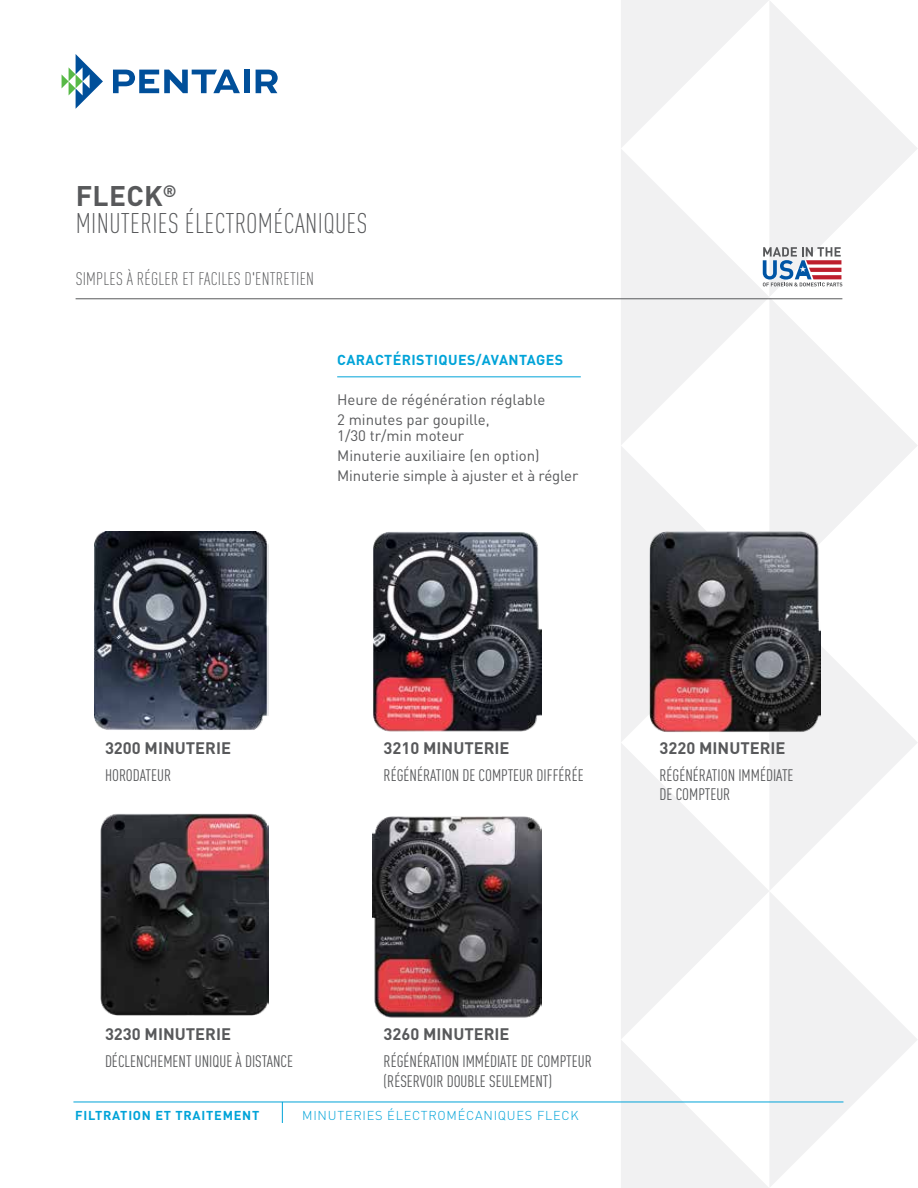
<style>
.page{position:relative;width:918px;height:1188px;background:#fff}
.page>*{position:absolute;margin:0;border:0;box-sizing:border-box;transform-origin:0 0}
.t1{font:300 condensed 28.05px/27px "DIN Pro";letter-spacing:.01em;color:#58595b}
.t2{font:300 condensed 18px "DIN Pro";letter-spacing:.01em;color:#58595b}
.t3{font:condensed 16.5px/19.8px "DIN Pro";color:#58595b}
.t4{font:700 16.5px "DIN Pro";color:#58595b}
.t5{font:15px/19.8px "DIN Pro";color:#58595b}
.t6{font:700 14.25px "DIN Pro";letter-spacing:.03em;color:#00a3d8}
.t7{font:300 12.75px "DIN Pro";letter-spacing:.06em;color:#00a3d8}
.t8{font:700 12.75px "DIN Pro";letter-spacing:.06em;color:#00a3d8}
.s1{font-weight:700;font-stretch:normal}
</style>
<div class="page">
<svg style="left:621px;top:0;width:296px;height:148px;fill:#f6f6f6"></svg>
<svg style="left:621px;top:148px;width:296px;height:297px;fill:#f3f3f4"></svg>
<svg style="left:621px;top:445px;width:296px;height:298px"></svg>
<svg style="left:621px;top:743px;width:296px;height:431px;fill:#f4f4f4"></svg>
<svg style="left:621px;top:1040px;width:162px;height:148px"></svg>
<hr style="left:73px;top:1102px;width:770px;height:1px;background:#00a3d8">
<svg style="left:62px;top:54px;width:41px;height:55px"></svg>
<svg style="left:113px;top:70px;width:127px;height:23px"></svg>
<div style="left:244px;top:70px;width:5px;height:23px;background:#004f9a"></div>
<svg style="left:256px;top:70px;width:22px;height:23px"></svg>
<hr style="left:76px;top:298px;width:766px;height:1px;background:#58595b">
<svg style="left:282px;top:1102px;width:1px;height:21px"></svg>
<hr style="left:337px;top:376px;width:244px;height:1px;background:#00a3d8">
<svg style="left:763px;top:247px;width:79px;height:39px"></svg>
<img style="left:95px;top:531px;width:173px;height:199px">
<img style="left:373px;top:532px;width:168px;height:200px">
<img style="left:373px;top:816px;width:169px;height:202px">
<img style="left:100px;top:813px;width:169px;height:202px">
<img style="left:649px;top:531px;width:172px;height:202px">
<h1 class="t1" style="left:76px;top:181px;width:293px"><span class="s1">FLECK</span><sup>®<br></sup>MINUTERIES ÉLECTROMÉCANIQUES</h1>
<p class="t2" style="left:76px;top:266px;width:240px">SIMPLES À RÉGLER ET FACILES D'ENTRETIEN</p>
<p class="t6" style="left:337px;top:348px;width:227px">CARACTÉRISTIQUES/AVANTAGES</p>
<p class="t5" style="left:337px;top:388px;width:210px">Heure de régénération réglable<br>2 minutes par goupille,</p>
<p class="t5" style="left:337px;top:424px;width:243px">1/30 tr/min moteur<br>Minuterie auxiliaire (en option)<br>Minuterie simple à ajuster et à régler</p>
<p class="t4" style="left:105px;top:734px;width:128px">3200 MINUTERIE</p>
<p class="t3" style="left:105px;top:764px;width:68px">HORODATEUR</p>
<p class="t4" style="left:384px;top:734px;width:128px">3210 MINUTERIE</p>
<p class="t3" style="left:384px;top:764px;width:202px">RÉGÉNÉRATION DE COMPTEUR DIFFÉRÉE</p>
<p class="t4" style="left:660px;top:734px;width:128px">3220 MINUTERIE</p>
<p class="t3" style="left:660px;top:764px;width:136px">RÉGÉNÉRATION IMMÉDIATE<br>DE COMPTEUR</p>
<p class="t4" style="left:105px;top:1021px;width:128px">3230 MINUTERIE</p>
<p class="t3" style="left:105px;top:1050px;width:190px">DÉCLENCHEMENT UNIQUE À DISTANCE</p>
<p class="t8" style="left:75px;top:1105px;width:186px">FILTRATION ET TRAITEMENT</p>
<p class="t4" style="left:384px;top:1021px;width:128px">3260 MINUTERIE</p>
<p class="t3" style="left:384px;top:1050px;width:210px">RÉGÉNÉRATION IMMÉDIATE DE COMPTEUR (RÉSERVOIR DOUBLE SEULEMENT)</p>
<p class="t7" style="left:302px;top:1106px;width:278px">MINUTERIES ÉLECTROMÉCANIQUES FLECK</p>
</div>
